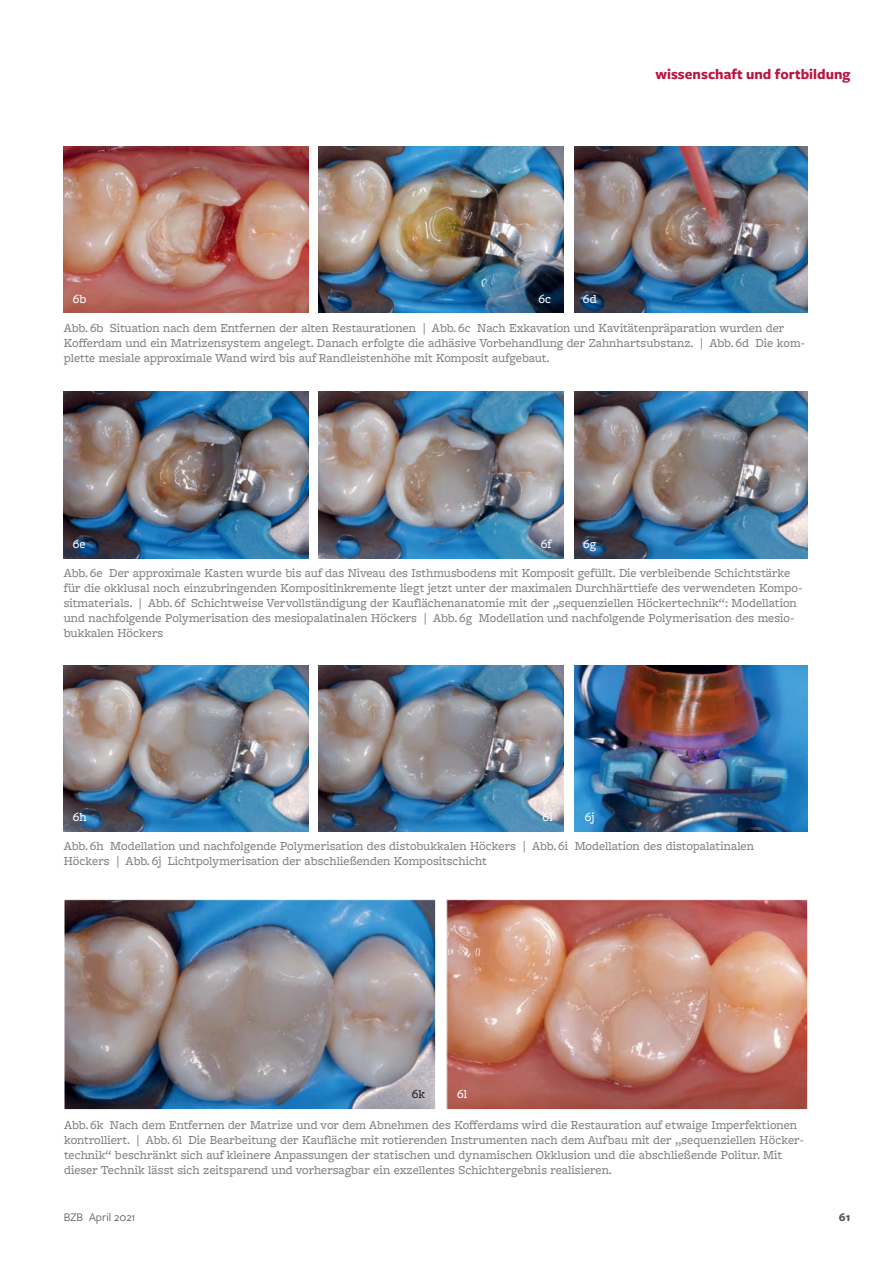
<style>
.page{position:relative;width:893px;height:1263px;background:#fff}
.page>*{position:absolute;margin:0;border:0;box-sizing:border-box;transform-origin:0 0}
.t1{font:700 15px "Freight Sans Pro";color:#b91542}
.t2{font:500 12.75px/15px "Freight Macro Pro";color:#808285}
.t3{font:500 12.75px "Freight Macro Pro";letter-spacing:.01em;color:#fff}
.t4{font:500 12.75px "Freight Macro Pro";color:#231f20}
.t5{font:12px "Freight Sans Pro";color:#58595b}
.t6{font:700 12px "Freight Sans Pro";color:#58595b}
</style>
<div class="page">
<img style="left:64px;top:147px;width:244px;height:166px">
<img style="left:319px;top:147px;width:244px;height:166px">
<img style="left:574px;top:147px;width:234px;height:166px">
<img style="left:64px;top:392px;width:244px;height:166px">
<img style="left:319px;top:392px;width:244px;height:166px">
<img style="left:574px;top:392px;width:234px;height:166px">
<img style="left:64px;top:665px;width:244px;height:166px">
<img style="left:319px;top:665px;width:244px;height:166px">
<img style="left:574px;top:665px;width:234px;height:166px">
<img style="left:66px;top:901px;width:368px;height:207px">
<div style="left:64px;top:899px;width:372px;height:211px;border:1px solid #fff"></div>
<img style="left:448px;top:901px;width:358px;height:207px">
<div style="left:446px;top:899px;width:362px;height:211px;border:1px solid #fff"></div>
<p class="t1" style="left:655px;top:68px;width:196px">wissenschaft und fortbildung</p>
<p class="t3" style="left:73px;top:295px;width:15px">6b</p>
<p class="t3" style="left:538px;top:295px;width:14px">6c</p>
<p class="t3" style="left:583px;top:295px;width:15px">6d</p>
<p class="t2" style="left:64px;top:322px;width:742px">Abb. 6b Situation nach dem Entfernen der alten Restaurationen | Abb. 6c Nach Exkavation und Kavitätenpräparation wurden der<br>Kofferdam und ein Matrizensystem angelegt. Danach erfolgte die adhäsive Vorbehandlung der Zahnhartsubstanz. | Abb. 6d Die kom&shy;plette mesiale approximale Wand wird bis auf Randleistenhöhe mit Komposit aufgebaut.</p>
<p class="t3" style="left:73px;top:540px;width:14px">6e</p>
<p class="t3" style="left:541px;top:540px;width:12px">6f</p>
<p class="t3" style="left:583px;top:540px;width:15px">6g</p>
<p class="t2" style="left:64px;top:567px;width:740px">Abb. 6e Der approximale Kasten wurde bis auf das Niveau des Isthmusbodens mit Komposit gefüllt. Die verbleibende Schichtstärke für die okklusal noch einzubringenden Kompositinkremente liegt jetzt unter der maximalen Durchhärttiefe des verwendeten Kompo&shy;sitmaterials. | Abb. 6f Schichtweise Vervollständigung der Kauflächenanatomie mit der „sequenziellen Höckertechnik“: Modellation und nachfolgende Polymerisation des mesiopalatinalen Höckers | Abb. 6g Modellation und nachfolgende Polymerisation des mesio&shy;bukkalen Höckers</p>
<p class="t3" style="left:73px;top:813px;width:16px">6h</p>
<p class="t3" style="left:543px;top:813px;width:12px">6i</p>
<p class="t3" style="left:585px;top:813px;width:11px">6j</p>
<p class="t2" style="left:64px;top:840px;width:692px">Abb. 6h Modellation und nachfolgende Polymerisation des distobukkalen Höckers | Abb. 6i Modellation des distopalatinalen<br>Höckers | Abb. 6j Lichtpolymerisation der abschließenden Kompositschicht</p>
<p class="t4" style="left:412px;top:1090px;width:15px">6k</p>
<p class="t3" style="left:457px;top:1090px;width:12px">6l</p>
<p class="t2" style="left:64px;top:1119px;width:741px">Abb. 6k Nach dem Entfernen der Matrize und vor dem Abnehmen des Kofferdams wird die Restauration auf etwaige Imperfektionen kontrolliert. | Abb. 6l Die Bearbeitung der Kaufläche mit rotierenden Instrumenten nach dem Aufbau mit der „sequenziellen Höcker&shy;technik“ beschränkt sich auf kleinere Anpassungen der statischen und dynamischen Okklusion und die abschließende Politur. Mit dieser Technik lässt sich zeitsparend und vorhersagbar ein exzellentes Schichtergebnis realisieren.</p>
<p class="t5" style="left:64px;top:1213px;width:73px">BZB April 2021</p>
<p class="t6" style="left:839px;top:1213px;width:13px">61</p>
</div>
